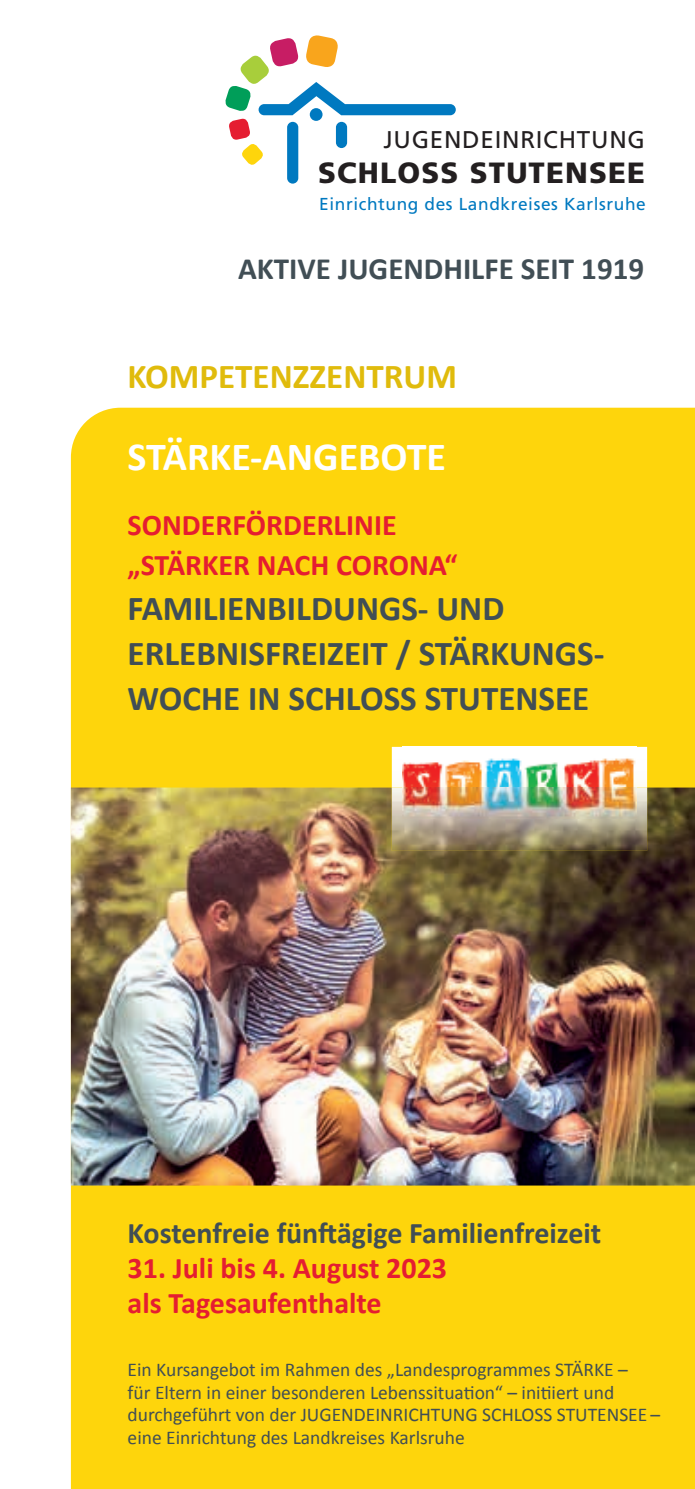
<style>
.page{position:relative;width:695px;height:1489px;background:#fff}
.page>*{position:absolute;margin:0;border:0;box-sizing:border-box;transform-origin:0 0}
.t1{font:700 40px "Calibri";color:#fff}
.t2{font:700 35px/45px "Calibri";color:#414e55}
.t3{font:700 35px "Calibri";color:#e0bb0c}
.t4{font:700 31px "Calibri";color:#414e55}
.t5{font:700 30px/40px "Calibri";color:#e51d31}
.t6{font:700 30px "Calibri";color:#414e55}
.t7{font:900 29.25px "Frutiger";letter-spacing:.04em;color:#231f20}
.t8{font:24.25px "Frutiger";letter-spacing:.03em;color:#231f20}
.t9{font:19.5px/22.5px "Calibri";color:#414e55}
.t10{font:17.25px "Frutiger";letter-spacing:.035em;color:#0079c0}
</style>
<div class="page">
<div style="left:71px;top:407px;width:623px;height:1081px;background:#fed50c"></div>
<div style="left:287px;top:122px;width:11px;height:62px;background:#0079c0;border-radius:6px"></div>
<svg style="left:225px;top:35px;width:230px;height:132px"></svg>
<img style="left:71px;top:787px;width:623px;height:398px">
<svg style="left:392px;top:746px;width:255px;height:41px"></svg>
<img style="left:392px;top:787px;width:255px;height:63px">
<img style="left:402px;top:746px;width:234px;height:72px">
<p class="t8" style="left:383px;top:125px;width:263px">JUGENDEINRICHTUNG</p>
<h3 class="t7" style="left:318px;top:155px;width:328px">SCHLOSS STUTENSEE</h3>
<p class="t10" style="left:319px;top:194px;width:328px">Einrichtung des Landkreises Karlsruhe</p>
<h3 class="t4" style="left:238px;top:249px;width:407px">AKTIVE JUGENDHILFE SEIT 1919</h3>
<h2 class="t3" style="left:128px;top:354px;width:331px">KOMPETENZZENTRUM</h2>
<h1 class="t1" style="left:128px;top:431px;width:320px">STÄRKE-ANGEBOTE</h1>
<h3 class="t5" style="left:128px;top:503px;width:331px">SONDERFÖRDERLINIE „STÄRKER NACH CORONA“</h3>
<h2 class="t2" style="left:128px;top:584px;width:478px">FAMILIENBILDUNGS- UND<br>ERLEBNISFREIZEIT / STÄRKUNGS-<br>WOCHE IN SCHLOSS STUTENSEE</h2>
<h3 class="t6" style="left:128px;top:1214px;width:475px">Kostenfreie fünftägige Familienfreizeit</h3>
<h3 class="t5" style="left:128px;top:1249px;width:321px;line-height:35px">31. Juli bis 4. August 2023 als Tagesaufenthalte</h3>
<p class="t9" style="left:128px;top:1357px;width:534px">Ein Kursangebot im Rahmen des „Landesprogrammes STÄRKE –<br>für Eltern in einer besonderen Lebenssituation“ – initiiert und durchgeführt von der JUGENDEINRICHTUNG SCHLOSS STUTENSEE – eine Einrichtung des Landkreises Karlsruhe</p>
</div>
